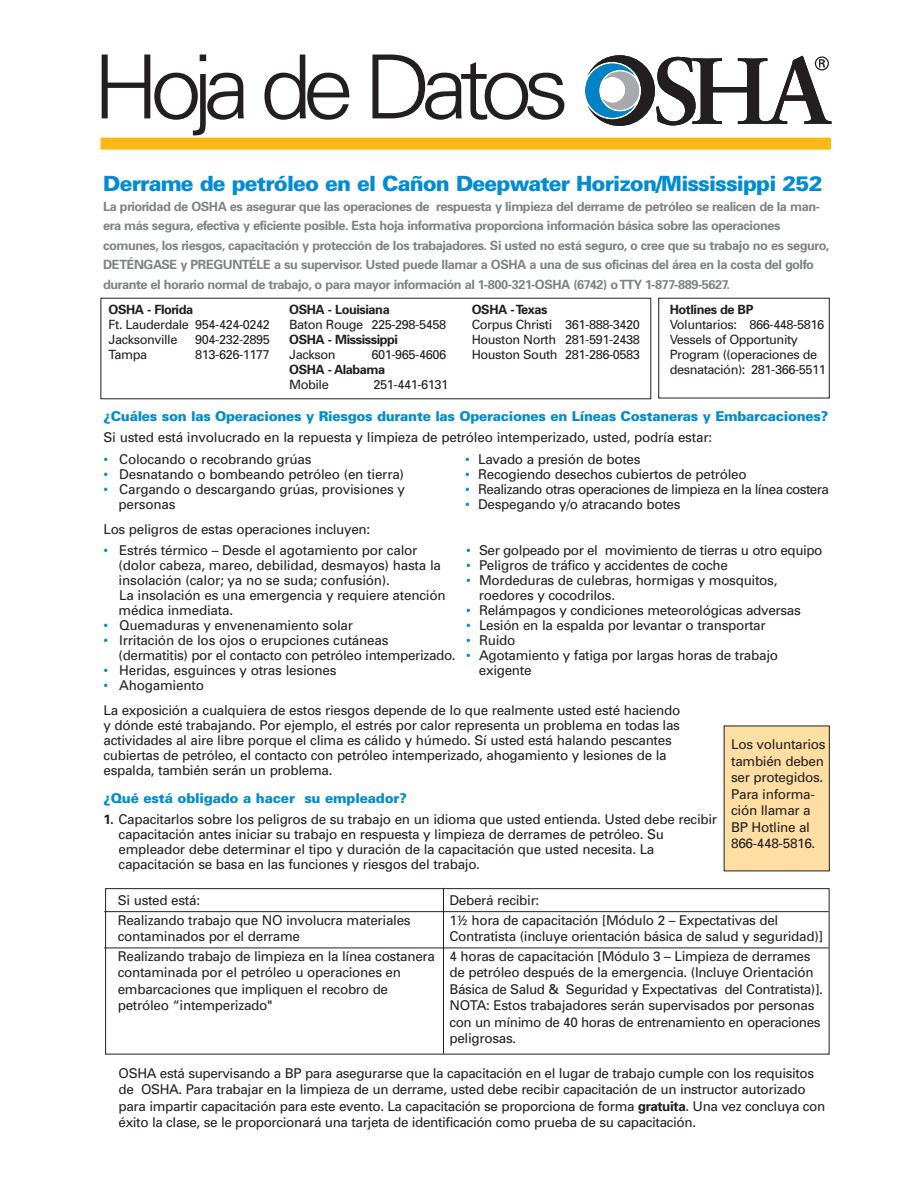
<style>
.page{position:relative;width:918px;height:1188px;background:#fff}
.page>*{position:absolute;margin:0;border:0;box-sizing:border-box;transform-origin:0 0}
.t1{font:300 88.5px "Univers";letter-spacing:-.1em;color:#231f20;scale:1.05 1}
.t2{font:900 21px "Univers";letter-spacing:-.04em;color:#008cd2}
.t3{font:13.5px/16.5px "Univers";letter-spacing:-.02em;color:#231f20}
.t4{font:900 13.5px "Univers";letter-spacing:-.02em;color:#008cd2}
.t5{font:13.5px "Univers";letter-spacing:-.045em;color:#231f20}
.t6{font:700 12.75px/19.5px "Univers";letter-spacing:-.035em;color:#808285}
.t7{font:12.75px "Univers";letter-spacing:-.035em;color:#231f20}
.t8{font:700 12.75px "Univers";letter-spacing:-.035em;color:#231f20}
.s1{color:#008cd2}
.s2{font-weight:700}
</style>
<div class="page">
<div style="left:724px;top:726px;width:105px;height:145px;background:#ffdea4"></div>
<div style="left:105px;top:888px;width:725px;height:166px;border:1px solid #231f20"></div>
<hr style="left:104px;top:911px;width:725px;height:1px;background:#231f20">
<hr style="left:104px;top:948px;width:725px;height:1px;background:#231f20">
<hr style="left:443px;top:888px;width:1px;height:166px;background:#231f20">
<div style="left:658px;top:298px;width:172px;height:100px;border:1px solid #231f20"></div>
<svg style="left:585px;top:55px;width:246px;height:71px"></svg>
<div style="left:101px;top:138px;width:730px;height:12px;background:#fcb814"></div>
<h1 class="t1" style="left:92px;top:55px;width:456px">Hoja de Datos</h1>
<h2 class="t2" style="left:103px;top:176px;width:721px">Derrame de petróleo en el Cañon Deepwater Horizon/Mississippi 252</h2>
<p class="t6" style="left:103px;top:198px;width:728px">La prioridad de OSHA es asegurar que las operaciones de respuesta y limpieza del derrame de petróleo se realicen de la man&shy;era más segura, efectiva y eficiente posible. Esta hoja informativa proporciona información básica sobre las operaciones comunes, los riesgos, capacitación y protección de los trabajadores. Si usted no está seguro, o cree que su trabajo no es seguro, DETÉNGASE y PREGUNTÉLE a su supervisor. Usted puede llamar a OSHA a una de sus oficinas del área en la costa del golfo durante el horario normal de trabajo, o para mayor información al 1-800-321-OSHA (6742) oTTY 1-877-889-5627.</p>
<p class="t8" style="left:109px;top:305px;width:86px">OSHA - Florida</p>
<p class="t8" style="left:289px;top:305px;width:102px">OSHA - Louisiana</p>
<p class="t8" style="left:472px;top:305px;width:77px">OSHA -Texas</p>
<p class="t8" style="left:670px;top:305px;width:85px">Hotlines de BP</p>
<p class="t7" style="left:109px;top:320px;width:163px">Ft. Lauderdale 954-424-0242</p>
<p class="t7" style="left:289px;top:320px;width:158px">Baton Rouge 225-298-5458</p>
<p class="t7" style="left:472px;top:320px;width:170px">Corpus Christi 361-888-3420</p>
<p class="t7" style="left:670px;top:320px;width:156px">Voluntarios: 866-448-5816</p>
<p class="t7" style="left:109px;top:335px;width:71px">Jacksonville</p>
<p class="t7" style="left:195px;top:335px;width:76px">904-232-2895</p>
<p class="t8" style="left:289px;top:335px;width:110px">OSHA - Mississippi</p>
<p class="t7" style="left:472px;top:335px;width:170px">Houston North 281-591-2438</p>
<p class="t7" style="left:670px;top:335px;width:130px">Vessels of Opportunity</p>
<p class="t7" style="left:109px;top:350px;width:40px">Tampa</p>
<p class="t7" style="left:195px;top:350px;width:76px">813-626-1177</p>
<p class="t7" style="left:289px;top:350px;width:48px">Jackson</p>
<p class="t7" style="left:371px;top:350px;width:76px">601-965-4606</p>
<p class="t7" style="left:472px;top:350px;width:170px">Houston South 281-286-0583</p>
<p class="t7" style="left:670px;top:350px;width:149px">Program ((operaciones de</p>
<p class="t8" style="left:289px;top:365px;width:98px">OSHA - Alabama</p>
<p class="t7" style="left:670px;top:365px;width:158px">desnatación): 281-366-5511</p>
<p class="t7" style="left:289px;top:380px;width:41px">Mobile</p>
<p class="t7" style="left:374px;top:380px;width:76px">251-441-6131</p>
<p class="t4" style="left:104px;top:411px;width:726px">¿Cuáles son las Operaciones y Riesgos durante las Operaciones en Líneas Costaneras y Embarcaciones?</p>
<p class="t3" style="left:104px;top:431px;width:610px">Si usted está involucrado en la repuesta y limpieza de petróleo intemperizado, usted, podría estar:</p>
<p class="t3" style="left:104px;top:452px;width:210px"><span class="s1">•</span> Colocando o recobrando grúas</p>
<p class="t3" style="left:465px;top:452px;width:177px"><span class="s1">•</span> Lavado a presión de botes</p>
<p class="t3" style="left:104px;top:467px;width:302px"><span class="s1">•</span> Desnatando o bombeando petróleo (en tierra)</p>
<p class="t3" style="left:465px;top:467px;width:283px"><span class="s1">•</span> Recogiendo desechos cubiertos de petróleo</p>
<p class="t3" style="left:104px;top:482px;width:303px"><span class="s1">•</span> Cargando o descargando grúas, provisiones y</p>
<p class="t5" style="left:465px;top:484px;width:365px"><span class="s1">•</span> Realizando otras operaciones de limpieza en la línea costera</p>
<p class="t3" style="left:119px;top:497px;width:58px">personas</p>
<p class="t3" style="left:465px;top:497px;width:217px"><span class="s1">•</span> Despegando y/o atracando botes</p>
<p class="t3" style="left:104px;top:522px;width:268px">Los peligros de estas operaciones incluyen:</p>
<p class="t3" style="left:104px;top:543px;width:316px"><span class="s1">•</span> Estrés térmico – Desde el agotamiento por calor</p>
<p class="t3" style="left:466px;top:543px;width:358px"><span class="s1">•</span> Ser golpeado por el movimiento de tierras u otro equipo</p>
<p class="t3" style="left:119px;top:558px;width:324px">(dolor cabeza, mareo, debilidad, desmayos) hasta la</p>
<p class="t3" style="left:466px;top:558px;width:263px"><span class="s1">•</span> Peligros de tráfico y accidentes de coche</p>
<p class="t3" style="left:119px;top:573px;width:273px">insolación (calor; ya no se suda; confusión).</p>
<p class="t3" style="left:466px;top:573px;width:313px"><span class="s1">•</span> Mordeduras de culebras, hormigas y mosquitos,</p>
<p class="t3" style="left:119px;top:588px;width:328px">La insolación es una emergencia y requiere atención</p>
<p class="t3" style="left:479px;top:588px;width:138px">roedores y cocodrilos.</p>
<p class="t3" style="left:119px;top:603px;width:116px">médica inmediata.</p>
<p class="t3" style="left:466px;top:603px;width:336px"><span class="s1">•</span> Relámpagos y condiciones meteorológicas adversas</p>
<p class="t3" style="left:104px;top:618px;width:251px"><span class="s1">•</span> Quemaduras y envenenamiento solar</p>
<p class="t3" style="left:466px;top:618px;width:301px"><span class="s1">•</span> Lesión en la espalda por levantar o transportar</p>
<p class="t3" style="left:104px;top:633px;width:287px"><span class="s1">•</span> Irritación de los ojos o erupciones cutáneas</p>
<p class="t3" style="left:119px;top:634px;width:661px;line-height:15px;text-indent:347px"><span class="s1">•</span> Ruido<br>(dermatitis) por el contacto con petróleo intemperizado. <span class="s1">•</span> Agotamiento y fatiga por largas horas de trabajo</p>
<p class="t3" style="left:104px;top:663px;width:235px"><span class="s1">•</span> Heridas, esguinces y otras lesiones</p>
<p class="t3" style="left:479px;top:663px;width:54px">exigente</p>
<p class="t3" style="left:104px;top:674px;width:578px;line-height:24.8px"><span class="s1">•</span> Ahogamiento<br>La exposición a cualquiera de estos riesgos depende de lo que realmente usted esté haciendo</p>
<p class="t3" style="left:104px;top:719px;width:578px;line-height:15px">y dónde esté trabajando. Por ejemplo, el estrés por calor representa un problema en todas las actividades al aire libre porque el clima es cálido y húmedo. Sí usted está halando pescantes cubiertas de petróleo, el contacto con petróleo intemperizado, ahogamiento y lesiones de la espalda, también serán un problema.</p>
<p class="t4" style="left:104px;top:793px;width:305px">¿Qué está obligado a hacer su empleador?</p>
<p class="t3" style="left:119px;top:813px;width:600px;line-height:15px;text-indent:-15px"><span class="s2">1.</span> Capacitarlos sobre los peligros de su trabajo en un idioma que usted entienda. Usted debe recibir capacitación antes iniciar su trabajo en respuesta y limpieza de derrames de petróleo. Su empleador debe determinar el tipo y duración de la capacitación que usted necesita. La capacitación se basa en las funciones y riesgos del trabajo.</p>
<p class="t3" style="left:731px;top:737px;width:96px">Los voluntarios también deben ser protegidos.<br>Para informa&shy;ción llamar a<br>BP Hotline al<br>866-448-5816.</p>
<p class="t3" style="left:118px;top:893px;width:84px">Si usted está:</p>
<p class="t3" style="left:449px;top:893px;width:91px">Deberá recibir:</p>
<p class="t3" style="left:118px;top:913px;width:294px">Realizando trabajo que NO involucra materiales</p>
<p class="t3" style="left:449px;top:913px;width:330px">1½ hora de capacitación [Módulo 2 – Expectativas del</p>
<p class="t3" style="left:118px;top:929px;width:184px">contaminados por el derrame</p>
<p class="t3" style="left:118px;top:928px;width:707px;line-height:19.8px;text-indent:332px">Contratista (incluye orientación básica de salud y seguridad)]<br>Realizando trabajo de limpieza en la línea costanera 4 horas de capacitación [Módulo 3 – Limpieza de derrames</p>
<p class="t3" style="left:118px;top:965px;width:285px">contaminada por el petróleo u operaciones en</p>
<p class="t3" style="left:449px;top:965px;width:366px">de petróleo después de la emergencia. (Incluye Orientación</p>
<p class="t3" style="left:118px;top:982px;width:272px">embarcaciones que impliquen el recobro de</p>
<p class="t3" style="left:449px;top:982px;width:375px">Básica de Salud &amp; Seguridad y Expectativas del Contratista)].</p>
<p class="t3" style="left:118px;top:998px;width:156px">petróleo “intemperizado"</p>
<p class="t3" style="left:449px;top:998px;width:373px">NOTA: Estos trabajadores serán supervisados por personas con un mínimo de 40 horas de entrenamiento en operaciones peligrosas.</p>
<p class="t3" style="left:119px;top:1066px;width:708px">OSHA está supervisando a BP para asegurarse que la capacitación en el lugar de trabajo cumple con los requisitos de OSHA. Para trabajar en la limpieza de un derrame, usted debe recibir capacitación de un instructor autorizado para impartir capacitación para este evento. La capacitación se proporciona de forma <span class="s2">gratuita</span>. Una vez concluya con éxito la clase, se le proporcionará una tarjeta de identificación como prueba de su capacitación.</p>
</div>
